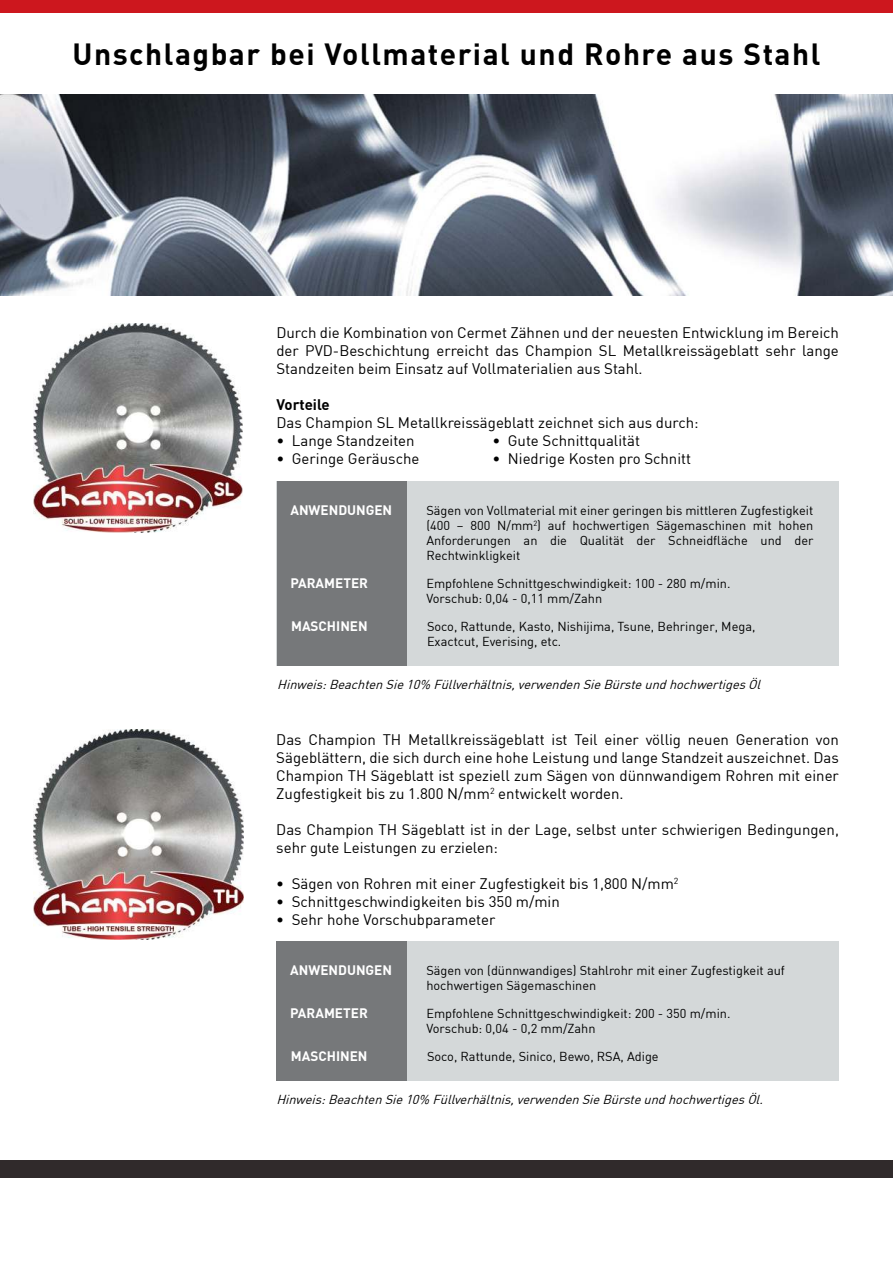
<style>
.page{position:relative;width:893px;height:1263px;background:#fff}
.page>*{position:absolute;margin:0;border:0;box-sizing:border-box;transform-origin:0 0}
.t1{font:700 30px "DIN Pro";letter-spacing:.05em;color:#000}
.t2{font:15px/18px "DIN";color:#000;text-align:justify}
.t3{font:700 15px "DIN Pro";color:#000}
.t4{font:700 13.5px "DIN Pro";color:#fff}
.t5{font:12.75px/15.3px "DIN";color:#000}
.t6{font:italic 12.75px "DIN";color:#000}
</style>
<div class="page">
<div style="left:0;top:1160px;width:893px;height:17px;background:#302a2b"></div>
<div style="left:0;top:0;width:893px;height:12px;background:#cd171e"></div>
<img style="left:0;top:95px;width:893px;height:200px">
<div style="left:276px;top:481px;width:563px;height:185px;background:#d4d8d9"></div>
<div style="left:276px;top:941px;width:563px;height:140px;background:#d4d8d9"></div>
<div style="left:277px;top:481px;width:130px;height:185px;background:#76787a"></div>
<div style="left:276px;top:941px;width:131px;height:140px;background:#76787a"></div>
<img style="left:33px;top:324px;width:209px;height:208px">
<img style="left:33px;top:730px;width:210px;height:209px">
<h1 class="t1" style="left:73px;top:44px;width:749px">Unschlagbar bei Vollmaterial und Rohre aus Stahl</h1>
<p class="t2" style="left:276px;top:325px;width:564px">Durch die Kombination von Cermet Zähnen und der neuesten Entwicklung im Bereich der PVD-Beschichtung erreicht das Champion SL Metallkreissägeblatt sehr lange Standzeiten beim Einsatz auf Vollmaterialien aus Stahl.</p>
<p class="t3" style="left:276px;top:399px;width:55px">Vorteile</p>
<p class="t2" style="left:276px;top:415px;width:424px">Das Champion SL Metallkreissägeblatt zeichnet sich aus durch:</p>
<p class="t2" style="left:276px;top:433px;width:140px">• Lange Standzeiten</p>
<p class="t2" style="left:492px;top:433px;width:149px">• Gute Schnittqualität</p>
<p class="t2" style="left:276px;top:451px;width:145px">• Geringe Geräusche</p>
<p class="t2" style="left:492px;top:451px;width:200px">• Niedrige Kosten pro Schnitt</p>
<p class="t4" style="left:290px;top:505px;width:103px">ANWENDUNGEN</p>
<p class="t5" style="left:426px;top:503px;width:389px;text-align:justify">Sägen von Vollmaterial mit einer geringen bis mittleren Zugfestigkeit (400 – 800 N/mm<sup>2</sup>) auf hochwertigen Sägemaschinen mit hohen Anforderungen an die Qualität der Schneidfläche und der Rechtwinkligkeit</p>
<p class="t4" style="left:290px;top:578px;width:79px">PARAMETER</p>
<p class="t5" style="left:426px;top:575px;width:306px">Empfohlene Schnittgeschwindigkeit: 100 - 280 m/min.<br>Vorschub: 0,04 - 0,11 mm/Zahn</p>
<p class="t4" style="left:291px;top:621px;width:78px">MASCHINEN</p>
<p class="t5" style="left:427px;top:619px;width:330px">Soco, Rattunde, Kasto, Nishijima, Tsune, Behringer, Mega,<br>Exactcut, Everising, etc.</p>
<p class="t6" style="left:277px;top:678px;width:488px">Hinweis:Beachten Sie 10% Füllverhältnis,verwenden Sie Bürste und hochwertigesÖl</p>
<p class="t2" style="left:276px;top:731px;width:564px">Das Champion TH Metallkreissägeblatt ist Teil einer völlig neuen Generation von Sägeblättern, die sich durch eine hohe Leistung und lange Standzeit auszeichnet. Das Champion TH Sägeblatt ist speziell zum Sägen von dünnwandigem Rohren mit einer Zugfestigkeit bis zu 1.800 N/mm<sup>2</sup> entwickelt worden.</p>
<p class="t2" style="left:276px;top:821px;width:564px">Das Champion TH Sägeblatt ist in der Lage, selbst unter schwierigen Bedingungen, sehr gute Leistungen zu erzielen:</p>
<p class="t2" style="left:276px;top:875px;width:404px">• Sägen von Rohren mit einer Zugfestigkeit bis 1,800 N/mm<sup>2</sup></p>
<p class="t2" style="left:276px;top:893px;width:285px">• Schnittgeschwindigkeiten bis 350 m/min</p>
<p class="t2" style="left:276px;top:911px;width:221px">• Sehr hohe Vorschubparameter</p>
<p class="t4" style="left:290px;top:965px;width:103px">ANWENDUNGEN</p>
<p class="t5" style="left:426px;top:963px;width:360px">Sägen von (dünnwandiges) Stahlrohr mit einer Zugfestigkeit auf hochwertigen Sägemaschinen</p>
<p class="t4" style="left:290px;top:1008px;width:79px">PARAMETER</p>
<p class="t5" style="left:426px;top:1005px;width:306px">Empfohlene Schnittgeschwindigkeit: 200 - 350 m/min.<br>Vorschub: 0,04 - 0,2 mm/Zahn</p>
<p class="t4" style="left:291px;top:1051px;width:78px">MASCHINEN</p>
<p class="t5" style="left:427px;top:1049px;width:233px">Soco, Rattunde, Sinico, Bewo, RSA, Adige</p>
<p class="t6" style="left:276px;top:1093px;width:492px">Hinweis:Beachten Sie 10% Füllverhältnis,verwenden Sie Bürste und hochwertigesÖl.</p>
</div>
